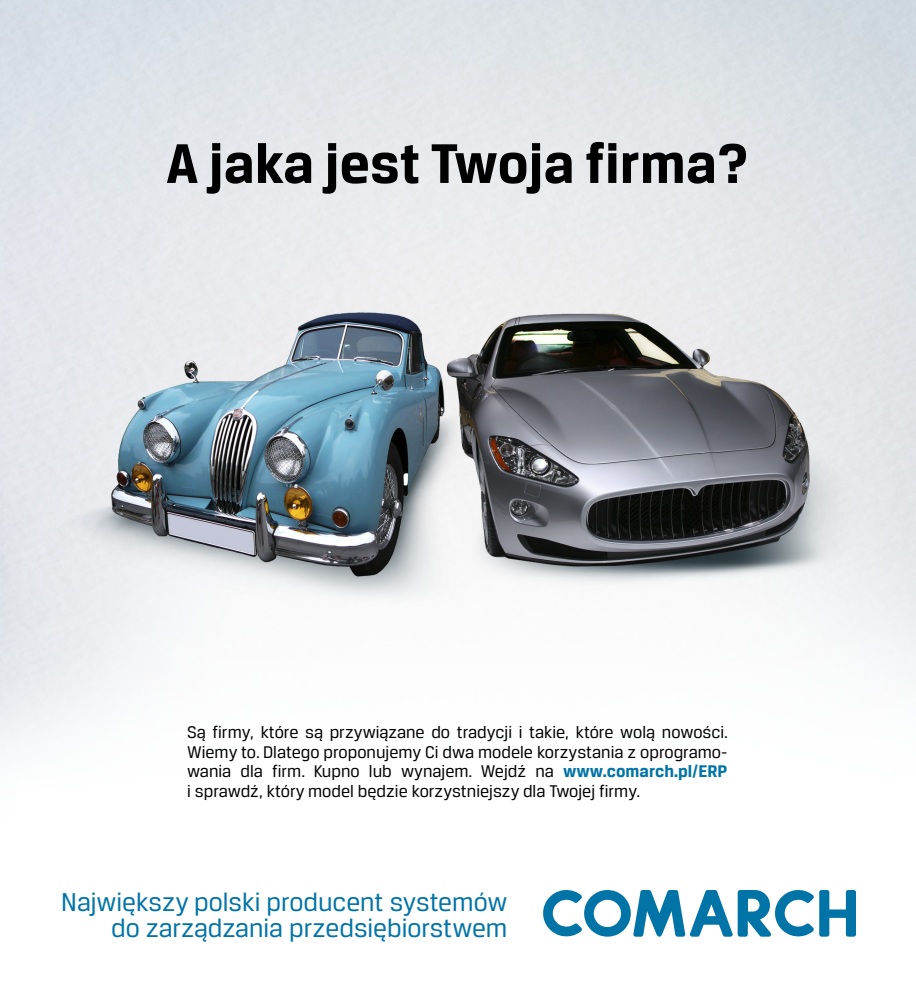
<style>
.page{position:relative;width:916px;height:998px;background:#fff}
.page>*{position:absolute;margin:0;border:0;box-sizing:border-box;transform-origin:0 0}
.t1{font:700 59.4px "Breuer Text";color:#000}
.t2{font:27.45px/26.1px "Breuer Text";color:#0073a7;text-align:right}
.t3{font:18px/19.5px "Breuer Text";color:#000;text-align:justify}
.s1{font-weight:700;color:#0073a7}
</style>
<div class="page">
<img style="left:0;top:0;width:915px;height:937px">
<svg style="left:543px;top:889px;width:270px;height:47px"></svg>
<svg style="left:819px;top:889px;width:37px;height:47px"></svg>
<h1 class="t1" style="left:166px;top:131px;width:583px">A jaka jest Twoja firma?</h1>
<p class="t3" style="left:187px;top:722px;width:542px">Są firmy, które są przywiązane do tradycji i takie, które wolą nowości.<br>Wiemy to. Dlatego proponujemy Ci dwa modele korzystania z oprogramo&shy;wania dla firm. Kupno lub wynajem. Wejdź na <span class="s1">www.comarch.pl/ERP </span>i sprawdź, który model będzie korzystniejszy dla Twojej firmy.</p>
<h2 class="t2" style="left:61px;top:887px;width:447px">Największy polski producent systemów do zarządzania przedsiębiorstwem</h2>
</div>
